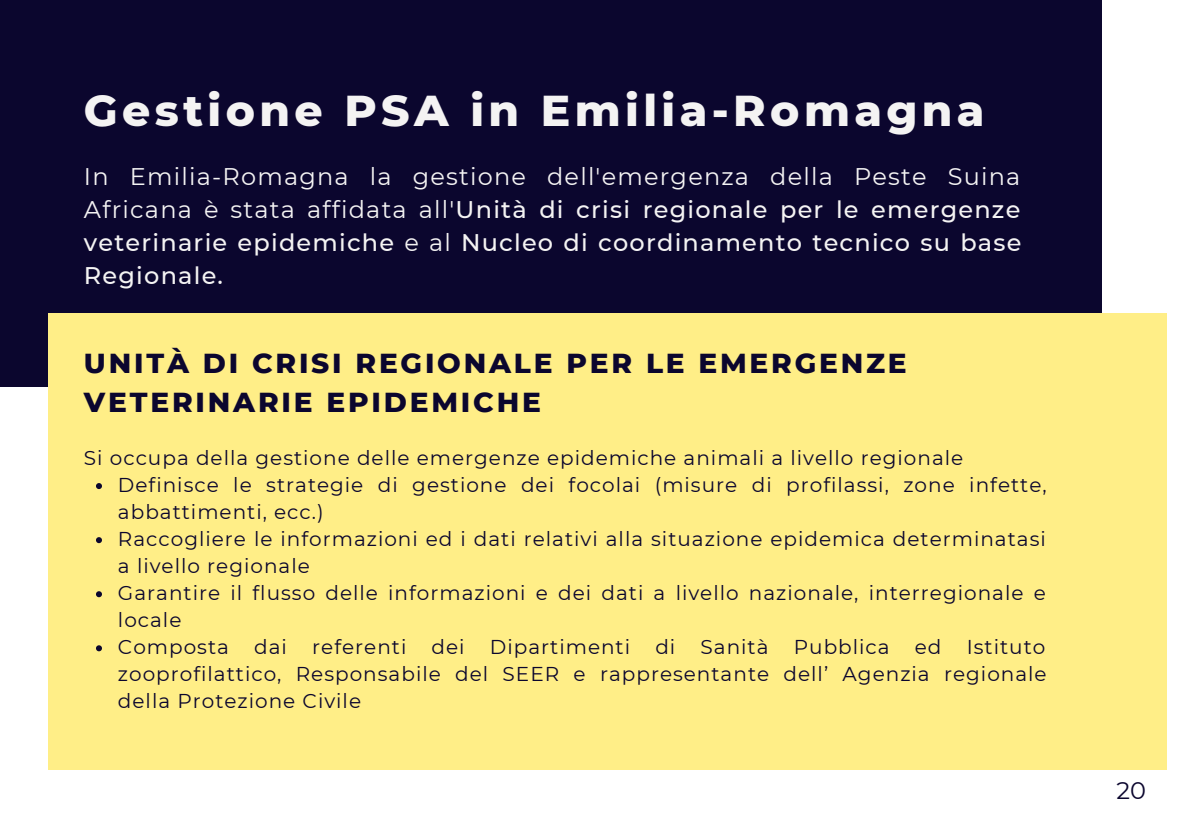
<style>
.page{position:relative;width:1191px;height:839px;background:#fff}
.page>*{position:absolute;margin:0;border:0;box-sizing:border-box;transform-origin:0 0}
.t1{font:800 44px "Montserrat";letter-spacing:.1em;color:#f4f3f3}
.t2{font:800 28px/39px "Montserrat";letter-spacing:.1em;color:#0b062e}
.t3{font:500 24px/33px "Montserrat";letter-spacing:.05em;color:#f4f3f3;text-align:justify}
.t4{font:24px "Montserrat";color:#0b062e}
.t5{font:20px/27px "Montserrat";letter-spacing:.05em;color:#0b062e}
.s1{font-weight:400}
</style>
<div class="page">
<div style="left:0;top:0;width:1102px;height:386px;background:#0b062e"></div>
<div style="left:48px;top:313px;width:1119px;height:456px;background:#ffee87"></div>
<svg style="left:96px;top:483px;width:6px;height:6px"></svg>
<svg style="left:96px;top:537px;width:6px;height:6px"></svg>
<svg style="left:96px;top:591px;width:6px;height:6px"></svg>
<svg style="left:96px;top:645px;width:6px;height:6px"></svg>
<h1 class="t1" style="left:84px;top:84px;width:902px">Gestione PSA in Emilia-Romagna</h1>
<p class="t3" style="left:84px;top:159px;width:939px"><span class="s1">In Emilia-Romagna la gestione dell'emergenza della Peste Suina Africana è stata affidata all'</span>Unità di crisi regionale per le emergenze veterinarie epidemiche <span class="s1">e al</span> Nucleo di coordinamento tecnico su base Regionale.</p>
<h2 class="t2" style="left:84px;top:344px;width:824px">UNITÀ DI CRISI REGIONALE PER LE EMERGENZE<br>VETERINARIE EPIDEMICHE</h2>
<p class="t5" style="left:84px;top:444px;width:881px">Si occupa della gestione delle emergenze epidemiche animali a livello regionale</p>
<p class="t5" style="left:118px;top:471px;width:930px">Definisce le strategie di gestione dei focolai (misure di profilassi, zone infette, abbattimenti, ecc.)<br>Raccogliere le informazioni ed i dati relativi alla situazione epidemica determinatasi a livello regionale<br>Garantire il flusso delle informazioni e dei dati a livello nazionale, interregionale e locale<br>Composta</p>
<p class="t5" style="left:254px;top:633px;width:34px">dai</p>
<p class="t5" style="left:312px;top:633px;width:96px">referenti</p>
<p class="t5" style="left:432px;top:633px;width:35px">dei</p>
<p class="t5" style="left:490px;top:633px;width:142px">Dipartimenti</p>
<p class="t5" style="left:655px;top:633px;width:21px">di</p>
<p class="t5" style="left:701px;top:633px;width:69px">Sanità</p>
<p class="t5" style="left:794px;top:633px;width:97px">Pubblica</p>
<p class="t5" style="left:915px;top:633px;width:28px">ed</p>
<p class="t5" style="left:118px;top:633px;width:930px;text-align:justify;text-indent:849px">Istituto zooprofilattico, Responsabile del SEER e rappresentante dell’ Agenzia regionale della Protezione Civile</p>
<p class="t4" style="left:1116px;top:776px;width:31px">20</p>
</div>
